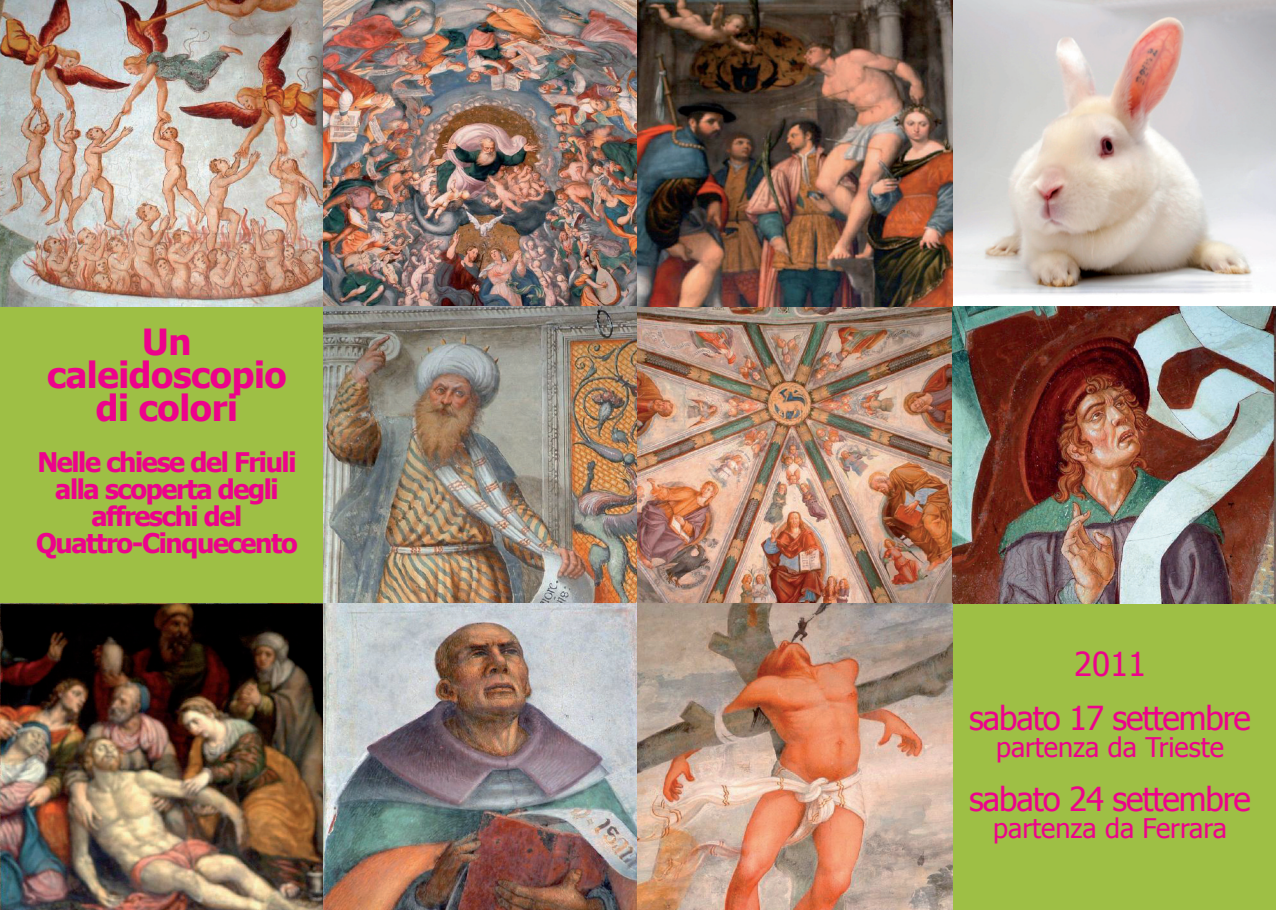
<style>
.page{position:relative;width:1276px;height:910px;background:#fff}
.page>*{position:absolute;margin:0;border:0;box-sizing:border-box;transform-origin:0 0}
.t1{font:700 36px/33px "Tahoma";letter-spacing:-.01em;color:#ed028c;text-align:center}
.t2{font:33px/54px "Tahoma";letter-spacing:-.03em;color:#ed028c;text-align:center}
.t3{font:700 27px/27px "Tahoma";letter-spacing:-.05em;color:#ed028c;text-align:center}
.t4{font:27px "Tahoma";color:#ed028c}
</style>
<div class="page">
<div style="left:0;top:306px;width:323px;height:298px;background:#9ebf45"></div>
<div style="left:952px;top:604px;width:324px;height:306px;background:#9ebf45"></div>
<img style="left:952px;top:0;width:324px;height:298px">
<img style="left:0;top:0;width:952px;height:306px">
<img style="left:323px;top:306px;width:953px;height:298px">
<img style="left:0;top:604px;width:952px;height:306px">
<h1 class="t1" style="left:47px;top:323px;width:241px">Un caleidoscopio di colori</h1>
<p class="t3" style="left:36px;top:447px;width:263px">Nelle chiese del Friuli alla scoperta degli affreschi del<br>Quattro-Cinquecento</p>
<p class="t2" style="left:969px;top:635px;width:283px">2011<br>sabato 17 settembre</p>
<p class="t4" style="left:996px;top:729px;width:229px">partenza da Trieste</p>
<p class="t2" style="left:969px;top:770px;width:283px">sabato 24 settembre</p>
<p class="t4" style="left:993px;top:810px;width:235px">partenza da Ferrara</p>
</div>
